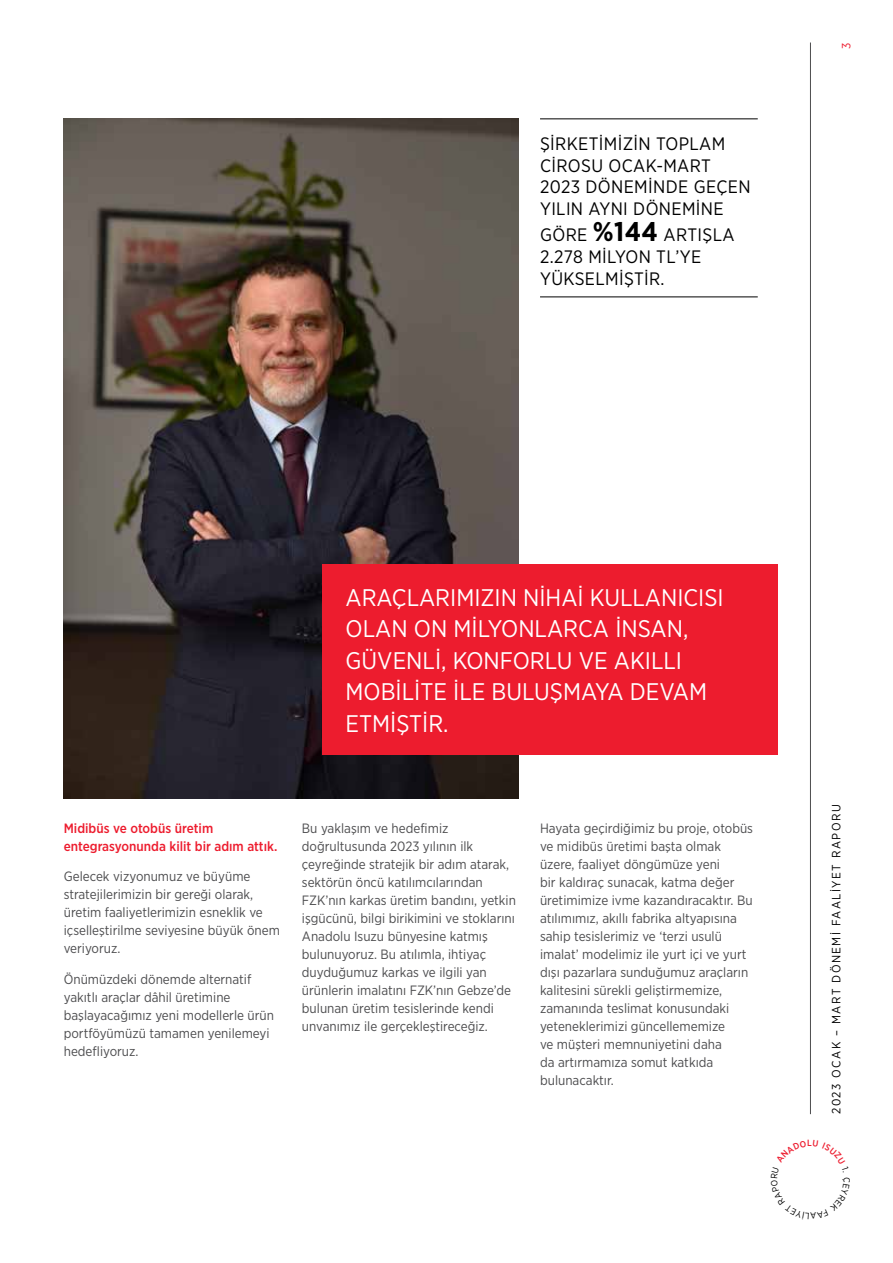
<style>
.page{position:relative;width:893px;height:1263px;background:#fff}
.page>*{position:absolute;margin:0;border:0;box-sizing:border-box;transform-origin:0 0}
.t1{font:24px/31.5px "Gotham Narrow";color:#fff}
.t2{font:18px/21.6px "Gotham Narrow";letter-spacing:.02em;color:#000}
.t3{font:13.5px/18px "Gotham Narrow";color:#4d4d4f}
.t4{font:500 13.5px/18px "Gotham Narrow";color:#ed1c2e}
.t5{font:12px "Gotham Narrow";letter-spacing:.12em;color:#000}
.t6{font:12px "Gotham Narrow";color:#ed1c2e}
.s1{font-weight:700;font-size:27px}
</style>
<div class="page">
<hr style="left:810px;top:43px;width:1px;height:1071px;background:#4d4d4f">
<img style="left:64px;top:118px;width:455px;height:681px">
<div style="left:322px;top:564px;width:455px;height:190px;background:#ed1c2e"></div>
<hr style="left:540px;top:118px;width:218px;height:1px;background:#000">
<hr style="left:540px;top:296px;width:218px;height:1px;background:#000">
<h2 class="t2" style="left:540px;top:133px;width:212px">ŞİRKETİMİZİN TOPLAM<br>CİROSU OCAK-MART<br>2023 DÖNEMİNDE GEÇEN<br>YILIN AYNI DÖNEMİNE</h2>
<h2 class="t2" style="left:540px;top:224px;width:196px">GÖRE <span class="s1">%144</span> ARTIŞLA<br>2.278 MİLYON TL’YE<br>YÜKSELMİŞTİR.</h2>
<p class="t6" style="left:839px;top:49px;width:8px;rotate:-90deg">3</p>
<h1 class="t1" style="left:346px;top:581px;width:380px">ARAÇLARIMIZIN NİHAİ KULLANICISI<br>OLAN ON MİLYONLARCA İNSAN,<br>GÜVENLİ, KONFORLU VE AKILLI<br>MOBİLİTE İLE BULUŞMAYA DEVAM<br>ETMİŞTİR.</h1>
<p class="t4" style="left:64px;top:819px;width:215px">Midibüs ve otobüs üretim entegrasyonunda kilit bir adım attık.</p>
<p class="t3" style="left:64px;top:867px;width:218px">Gelecek vizyonumuz ve büyüme stratejilerimizin bir gereği olarak, üretim faaliyetlerimizin esneklik ve içselleştirilme seviyesine büyük önem veriyoruz.</p>
<p class="t3" style="left:64px;top:970px;width:212px">Önümüzdeki dönemde alternatif yakıtlı araçlar dâhil üretimine başlayacağımız yeni modellerle ürün portföyümüzü tamamen yenilemeyi hedefliyoruz.</p>
<p class="t3" style="left:302px;top:819px;width:216px">Bu yaklaşım ve hedefimiz doğrultusunda 2023 yılının ilk çeyreğinde stratejik bir adım atarak, sektörün öncü katılımcılarından FZK’nın karkas üretim bandını, yetkin işgücünü, bilgi birikimini ve stoklarını Anadolu Isuzu bünyesine katmış bulunuyoruz. Bu atılımla, ihtiyaç duyduğumuz karkas ve ilgili yan ürünlerin imalatını FZK’nın Gebze’de bulunan üretim tesislerinde kendi unvanımız ile gerçekleştireceğiz.</p>
<p class="t3" style="left:540px;top:818px;width:215px">Hayata geçirdiğimiz bu proje, otobüs ve midibüs üretimi başta olmak üzere, faaliyet döngümüze yeni<br>bir kaldıraç sunacak, katma değer üretimimize ivme kazandıracaktır. Bu atılımımız, akıllı fabrika altyapısına sahip tesislerimiz ve ‘terzi usulü imalat’ modelimiz ile yurt içi ve yurt dışı pazarlara sunduğumuz araçların kalitesini sürekli geliştirmemize, zamanında teslimat konusundaki yeteneklerimizi güncellememize<br>ve müşteri memnuniyetini daha<br>da artırmamıza somut katkıda bulunacaktır.</p>
<p class="t5" style="left:829px;top:1114px;width:311px;rotate:-90deg">2023 OCAK – MART DÖNEMİ FAALİYET RAPORU</p>
</div>
